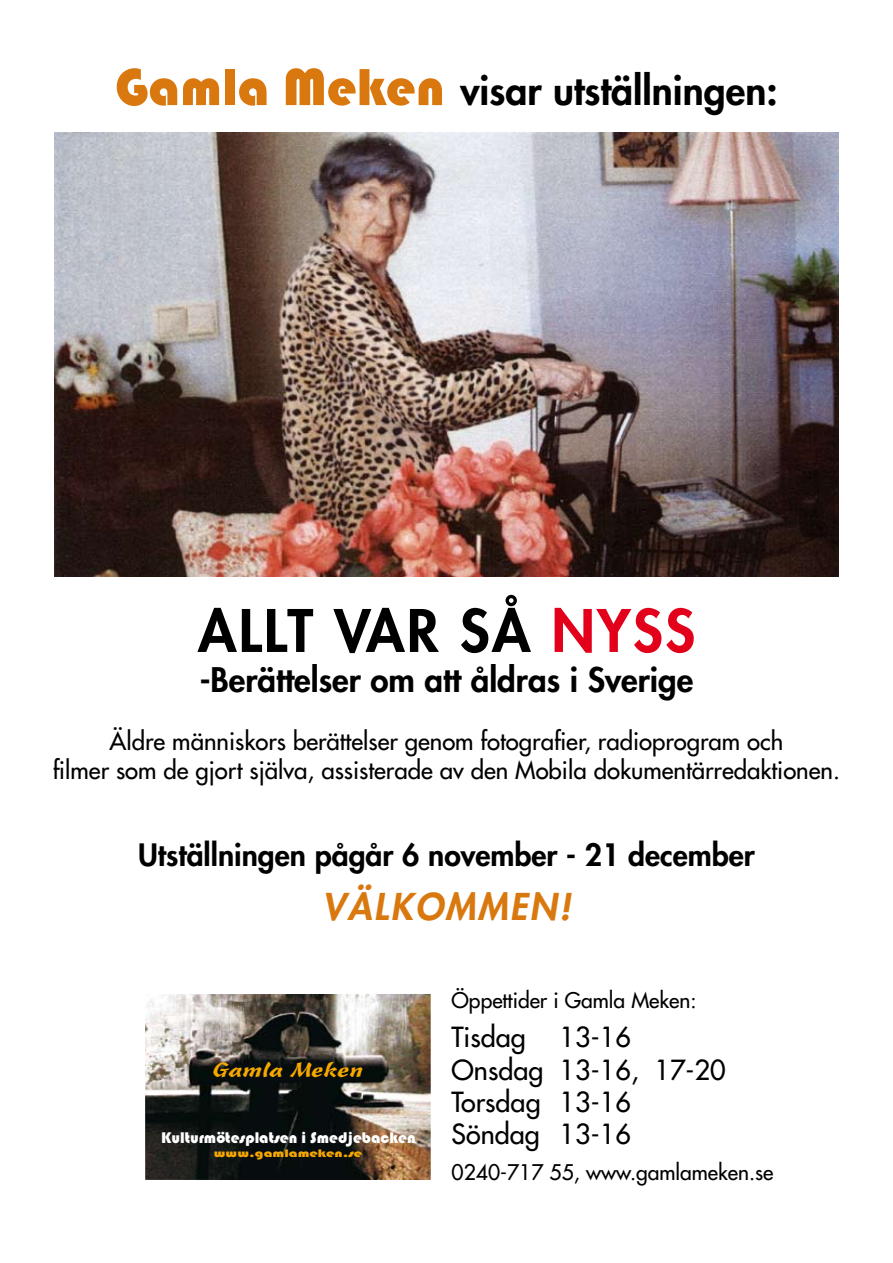
<style>
.page{position:relative;width:893px;height:1263px;background:#fff}
.page>*{position:absolute;margin:0;border:0;box-sizing:border-box;transform-origin:0 0}
.t1{font:800 57px "Futura";letter-spacing:.04em;color:#000}
.t2{font:800 39px "Futura";color:#000}
.t3{font:italic 800 36px "Futura";letter-spacing:.06em;color:#d9780f}
.t4{font:800 33px "Futura";color:#000}
.t5{font:800 30px "Futura";color:#000}
.t6{font:27px/32.4px "Futura";color:#000}
.t7{font:24px/28.8px "Futura";color:#000;text-align:center}
.t8{font:21px "Futura";color:#000}
.t9{font:20.1px "Freehand 471 BT";color:#f6a800;scale:1.35 1}
.t10{font:16.05px "Bauhaus 93";color:#fff}
.t11{font:11.25px "Bauhaus 93";color:#f6a800;scale:1.34 1}
.s1{font-family:"Bauhaus 93";font-weight:400;font-size:54px;color:#d9780f}
.s2{color:#e2001a}
</style>
<div class="page">
<img style="left:54px;top:133px;width:785px;height:443px">
<img style="left:145px;top:994px;width:286px;height:186px">
<h2 class="t2" style="left:115px;top:66px;width:664px"><span class="s1">Gamla Meken</span> visar utställningen:</h2>
<h1 class="t1" style="left:198px;top:595px;width:499px">ALLT VAR SÅ <span class="s2">NYSS</span></h1>
<h3 class="t4" style="left:200px;top:658px;width:495px">-Berättelser om att åldras i Sverige</h3>
<p class="t7" style="left:53px;top:727px;width:789px">Äldre människors berättelser genom fotografier, radioprogram och<br>filmer som de gjort själva, assisterade av den Mobila dokumentärredaktionen.</p>
<p class="t5" style="left:138px;top:835px;width:618px">Utställningen pågår 6 november - 21 december</p>
<h3 class="t3" style="left:322px;top:883px;width:250px">VÄLKOMMEN!</h3>
<p class="t9" style="left:213px;top:1057px;width:113px">Gamla Meken</p>
<p class="t10" style="left:161px;top:1127px;width:256px">Kulturmötesplatsen i Smedjebacken</p>
<p class="t11" style="left:214px;top:1146px;width:112px">www.gamlameken.se</p>
<p class="t8" style="left:452px;top:987px;width:246px">Öppettider i Gamla Meken:</p>
<p class="t6" style="left:452px;top:1021px;width:76px">Tisdag</p>
<p class="t6" style="left:452px;top:1021px;width:276px;text-indent:108px">13-16<br>Onsdag 13-16, 17-20<br>Torsdag 13-16<br>Söndag 13-16</p>
<p class="t8" style="left:452px;top:1159px;width:323px">0240-717 55, www.gamlameken.se</p>
</div>
